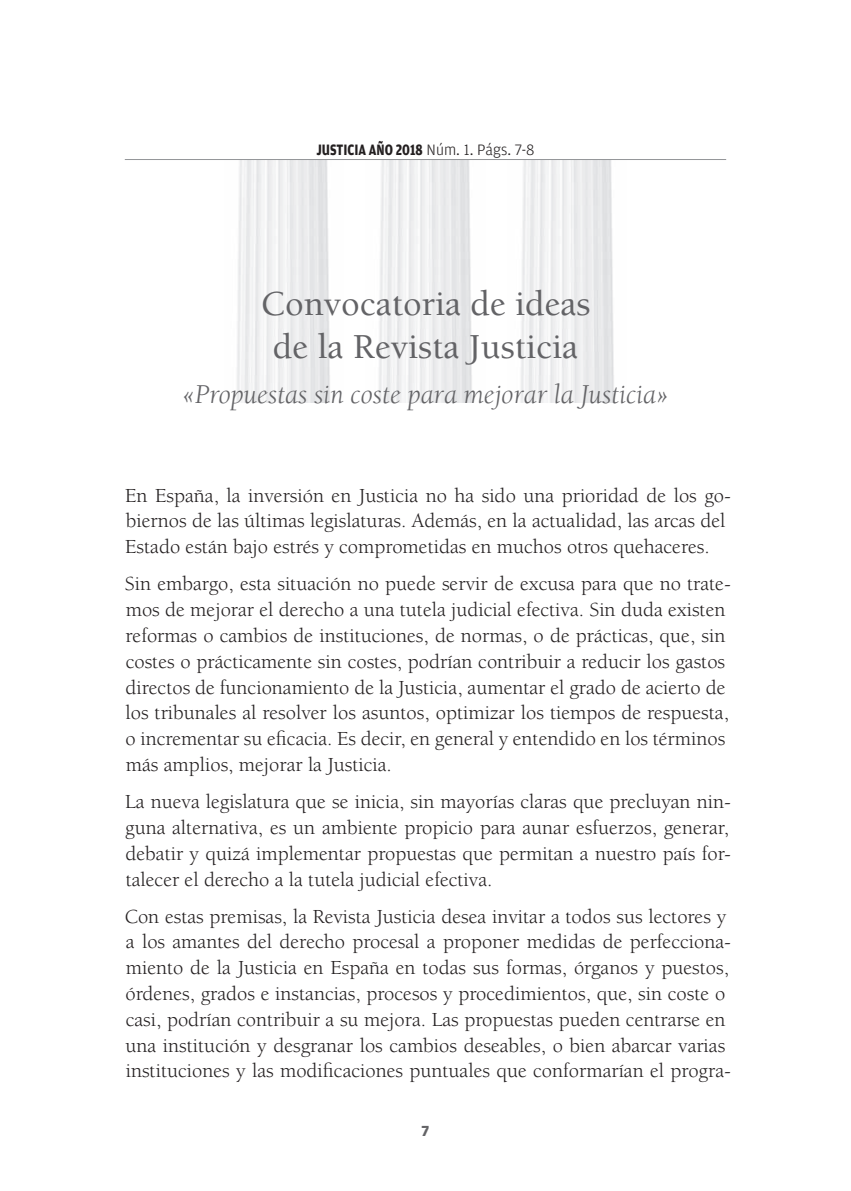
<style>
.page{position:relative;width:851px;height:1191px;background:#fff}
.page>*{position:absolute;margin:0;border:0;box-sizing:border-box;transform-origin:0 0}
.t1{font:500 36px/43.2px "Berkeley Std";color:#636366;text-align:center}
.t2{font:italic 28px "Berkeley Std";color:#636366}
.t3{font:20.4px/25.8px "Berkeley Std";color:#231f20}
.t4{font:700 16px "Amplitude";color:#231f20;scale:.8 1}
.t5{font:700 15.6px "Amplitude";color:#636366}
.s1{font-weight:300}
</style>
<div class="page">
<img style="left:236px;top:160px;width:94px;height:243px">
<img style="left:378px;top:160px;width:94px;height:243px">
<img style="left:520px;top:160px;width:94px;height:243px">
<hr style="left:125px;top:159px;width:601px;height:1px;background:#939598">
<p class="t4" style="left:316px;top:140px;width:274px">JUSTICIA AÑO 2018 <span class="s1">Núm. 1. Págs. 7-8</span></p>
<h1 class="t1" style="left:260px;top:282px;width:331px">Convocatoria de ideas de la Revista Justicia</h1>
<h2 class="t2" style="left:182px;top:379px;width:489px">«Propuestas sin coste para mejorar la Justicia»</h2>
<p class="t3" style="left:125px;top:482px;width:607px">En España, la inversión en Justicia no ha sido una prioridad de los go&shy;biernos de las últimas legislaturas. Además, en la actualidad, las arcas del<br>Estado están bajo estrés y comprometidas en muchos otros quehaceres.</p>
<p class="t3" style="left:125px;top:571px;width:607px">Sin embargo, esta situación no puede servir de excusa para que no trate&shy;mos de mejorar el derecho a una tutela judicial efectiva. Sin duda existen reformas o cambios de instituciones, de normas, o de prácticas, que, sin costes o prácticamente sin costes, podrían contribuir a reducir los gastos directos de funcionamiento de la Justicia, aumentar el grado de acierto de los tribunales al resolver los asuntos, optimizar los tiempos de respuesta, o incrementar su eficacia. Es decir, en general y entendido en los términos más amplios, mejorar la Justicia.</p>
<p class="t3" style="left:125px;top:789px;width:607px;text-align:justify">La nueva legislatura que se inicia, sin mayorías claras que precluyan nin&shy;guna alternativa, es un ambiente propicio para aunar esfuerzos, generar, debatir y quizá implementar propuestas que permitan a nuestro país for&shy;talecer el derecho a la tutela judicial efectiva.</p>
<p class="t3" style="left:125px;top:903px;width:607px">Con estas premisas, la Revista Justicia desea invitar a todos sus lectores y a los amantes del derecho procesal a proponer medidas de perfecciona&shy;miento de la Justicia en España en todas sus formas, órganos y puestos, órdenes, grados e instancias, procesos y procedimientos, que, sin coste o casi, podrían contribuir a su mejora. Las propuestas pueden centrarse en una institución y desgranar los cambios deseables, o bien abarcar varias instituciones y las modificaciones puntuales que conformarían el progra-</p>
<p class="t5" style="left:421px;top:1122px;width:9px">7</p>
</div>
